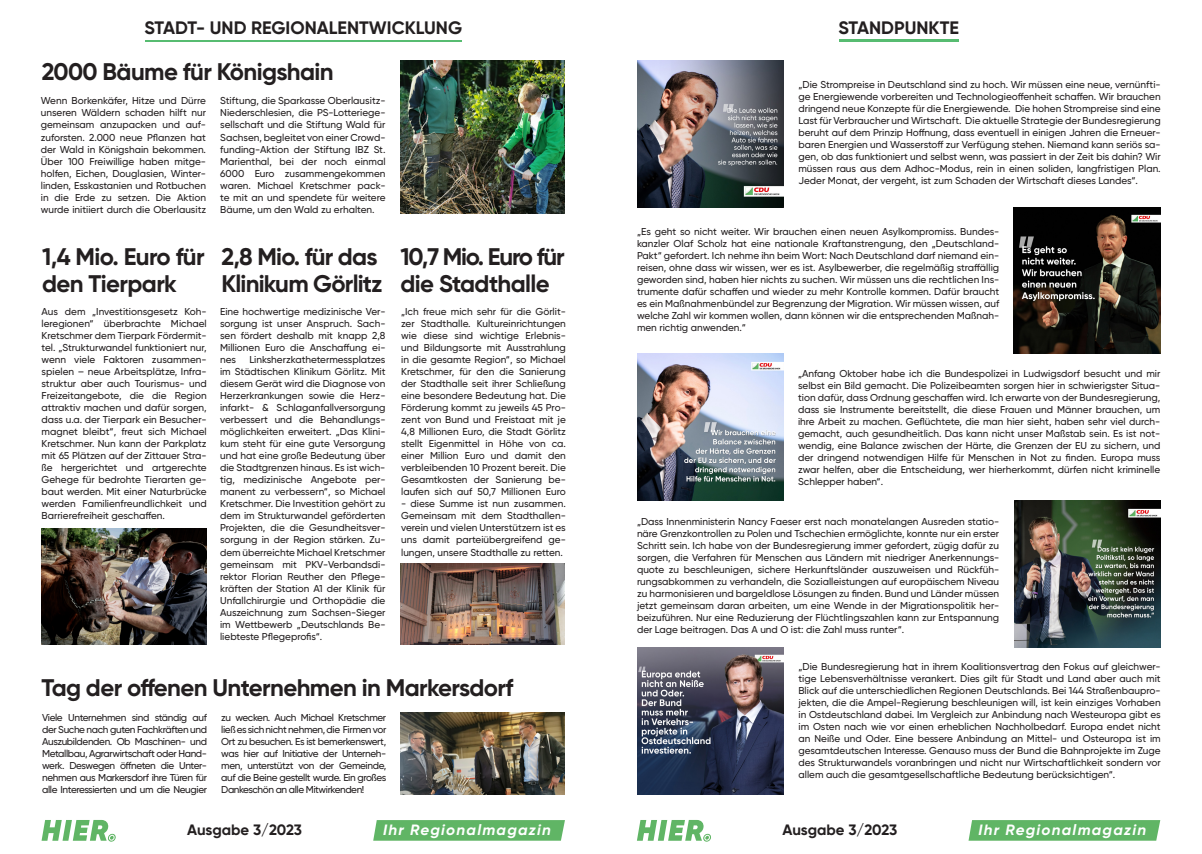
<style>
.page{position:relative;width:1202px;height:854px;background:#fff}
.page>*{position:absolute;margin:0;border:0;box-sizing:border-box;transform-origin:0 0}
.t1{font:700 24px/27px "Gilroy";letter-spacing:-.025em;color:#231f20}
.t2{font:700 18px "Gilroy";color:#231f20}
.t3{font:700 15px "Gilroy";letter-spacing:-.005em;color:#231f20}
.t4{font:italic 700 14.9px "Gilroy";letter-spacing:.085em;color:#fff}
.t5{font:500 10px/12px "Gilroy";color:#231f20;text-align:justify}
</style>
<div class="page">
<svg style="left:42px;top:820px;width:73px;height:20px"></svg>
<svg style="left:373px;top:820px;width:192px;height:20px;background:#63b668"></svg>
<svg style="left:637px;top:820px;width:74px;height:20px"></svg>
<svg style="left:968px;top:820px;width:192px;height:20px;background:#63b668"></svg>
<hr style="left:145px;top:40px;width:317px;height:2px;background:#57bc71">
<hr style="left:839px;top:40px;width:119px;height:2px;background:#57bc71">
<img style="left:42px;top:528px;width:165px;height:115px">
<img style="left:637px;top:60px;width:147px;height:147px">
<img style="left:1014px;top:207px;width:146px;height:147px">
<img style="left:637px;top:353px;width:147px;height:147px">
<img style="left:1014px;top:500px;width:147px;height:147px">
<img style="left:637px;top:647px;width:147px;height:146px">
<img style="left:401px;top:563px;width:164px;height:80px">
<img style="left:400px;top:712px;width:165px;height:81px">
<img style="left:401px;top:60px;width:163px;height:153px">
<h2 class="t2" style="left:144px;top:16px;width:319px">STADT- UND REGIONALENTWICKLUNG</h2>
<h1 class="t1" style="left:42px;top:57px;width:294px">2000 Bäume für Königshain</h1>
<p class="t5" style="left:41px;top:95px;width:167px">Wenn Borkenkäfer, Hitze und Dürre unseren Wäldern schaden hilft nur gemeinsam anzupacken und auf&shy;zuforsten. 2.000 neue Pflanzen hat der Wald in Königshain bekommen.<br>Über 100 Freiwillige haben mitge&shy;holfen, Eichen, Douglasien, Winter&shy;linden, Esskastanien und Rotbuchen in die Erde zu setzen. Die Aktion wurde initiiert durch die Oberlausitz</p>
<p class="t5" style="left:220px;top:95px;width:167px">Stiftung, die Sparkasse Oberlausitz-Niederschlesien, die PS-Lotteriege&shy;sellschaft und die Stiftung Wald für Sachsen, begleitet von einer Crowd&shy;funding-Aktion der Stiftung IBZ St.<br>Marienthal, bei der noch einmal 6000 Euro zusammengekommen waren. Michael Kretschmer pack&shy;te mit an und spendete für weitere Bäume, um den Wald zu erhalten.</p>
<h1 class="t1" style="left:42px;top:243px;width:164px">1,4 Mio. Euro für den Tierpark</h1>
<p class="t5" style="left:42px;top:305px;width:167px">Aus dem „Investitionsgesetz Koh&shy;leregionen“ überbrachte Michael Kretschmer dem Tierpark Fördermit&shy;tel. „Strukturwandel funktioniert nur, wenn viele Faktoren zusammen&shy;spielen – neue Arbeitsplätze, Infra&shy;struktur aber auch Tourismus- und Freizeitangebote, die die Region attraktiv machen und dafür sorgen, dass u.a. der Tierpark ein Besucher&shy;magnet bleibt“, freut sich Michael Kretschmer. Nun kann der Parkplatz mit 65 Plätzen auf der Zittauer Stra&shy;ße hergerichtet und artgerechte Gehege für bedrohte Tierarten ge&shy;baut werden. Mit einer Naturbrücke werden Familienfreundlichkeit und Barrierefreiheit geschaffen.</p>
<h1 class="t1" style="left:221px;top:243px;width:163px">2,8 Mio. für das<br>Klinikum Görlitz</h1>
<p class="t5" style="left:220px;top:305px;width:167px">Eine hochwertige medizinische Ver&shy;sorgung ist unser Anspruch. Sach&shy;sen fördert deshalb mit knapp 2,8<br>Millionen Euro die Anschaffung ei&shy;nes</p>
<h1 class="t1" style="left:401px;top:243px;width:166px">10,7 Mio. Euro für die Stadthalle</h1>
<p class="t5" style="left:401px;top:305px;width:166px">„Ich freue mich sehr für die Görlit&shy;zer Stadthalle. Kultureinrichtungen wie diese sind wichtige Erlebnis&shy;und Bildungsorte mit Ausstrahlung in die gesamte Region“, so Michael Kretschmer, für den die Sanierung der Stadthalle seit ihrer Schließung eine besondere Bedeutung hat. Die Förderung kommt zu jeweils 45 Pro&shy;zent von Bund und Freistaat mit je 4,8 Millionen Euro, die Stadt Görlitz stellt Eigenmittel in Höhe von ca. einer Million Euro und damit den verbleibenden 10 Prozent bereit. Die Gesamtkosten der Sanierung be&shy;laufen sich auf 50,7 Millionen Euro</p>
<p class="t5" style="left:401px;top:497px;width:166px">- diese Summe ist nun zusammen.<br>Gemeinsam mit dem Stadthallen&shy;verein und vielen Unterstützern ist es uns damit parteiübergreifend ge&shy;lungen, unsere Stadthalle zu retten.</p>
<p class="t5" style="left:220px;top:353px;width:167px;text-indent:29px">Linksherzkathetermessplatzes im Städtischen Klinikum Görlitz. Mit diesem Gerät wird die Diagnose von Herzerkrankungen sowie die Herz&shy;infarkt- &amp; Schlaganfallversorgung verbessert und die Behandlungs&shy;möglichkeiten erweitert. „Das Klini&shy;kum steht für eine gute Versorgung und hat eine große Bedeutung über die Stadtgrenzen hinaus. Es ist wich&shy;tig, medizinische Angebote per&shy;manent zu verbessern“, so Michael Kretschmer. Die Investition gehört zu dem im Strukturwandel geförderten Projekten, die die Gesundheitsver&shy;sorgung in der Region stärken. Zu&shy;dem überreichte Michael Kretschmer gemeinsam mit PKV-Verbandsdi&shy;rektor Florian Reuther den Pflege&shy;kräften der Station A1 der Klinik für Unfallchirurgie und Orthopädie die Auszeichnung zum Sachsen-Sieger im Wettbewerb „Deutschlands Be&shy;liebteste Pflegeprofis“.</p>
<h1 class="t1" style="left:42px;top:674px;width:473px">Tag der offenen Unternehmen in Markersdorf</h1>
<p class="t5" style="left:42px;top:711px;width:166px">Viele Unternehmen sind ständig auf der Suche nach guten Fachkräften und Auszubildenden. Ob Maschinen- und Metallbau, Agrarwirtschaft oder Hand&shy;werk. Deswegen öffneten die Unter&shy;nehmen aus Markersdorf ihre Türen für alle Interessierten und um die Neugier</p>
<p class="t5" style="left:221px;top:711px;width:167px">zu wecken. Auch Michael Kretschmer ließ es sich nicht nehmen, die Firmen vor Ort zu besuchen. Es ist bemerkenswert, was hier auf Initiative der Unterneh&shy;men, unterstützt von der Gemeinde, auf die Beine gestellt wurde. Ein großes Dankeschön an alle Mitwirkenden!</p>
<h2 class="t2" style="left:838px;top:16px;width:122px">STANDPUNKTE</h2>
<p class="t5" style="left:798px;top:78px;width:364px">„Die Strompreise in Deutschland sind zu hoch. Wir müssen eine neue, vernünfti&shy;ge Energiewende vorbereiten und Technologieoffenheit schaffen. Wir brauchen dringend neue Konzepte für die Energiewende. Die hohen Strompreise sind eine Last für Verbraucher und Wirtschaft. Die aktuelle Strategie der Bundesregierung beruht auf dem Prinzip Hoffnung, dass eventuell in einigen Jahren die Erneuer&shy;baren Energien und Wasserstoff zur Verfügung stehen. Niemand kann seriös sa&shy;gen, ob das funktioniert und selbst wenn, was passiert in der Zeit bis dahin? Wir müssen raus aus dem Adhoc-Modus, rein in einen soliden, langfristigen Plan.<br>Jeder Monat, der vergeht, ist zum Schaden der Wirtschaft dieses Landes“.</p>
<p class="t5" style="left:637px;top:225px;width:364px">„Es geht so nicht weiter. Wir brauchen einen neuen Asylkompromiss. Bundes&shy;kanzler Olaf Scholz hat eine nationale Kraftanstrengung, den „Deutschland-Pakt“ gefordert. Ich nehme ihn beim Wort: Nach Deutschland darf niemand ein&shy;reisen, ohne dass wir wissen, wer es ist. Asylbewerber, die regelmäßig straffällig geworden sind, haben hier nichts zu suchen. Wir müssen uns die rechtlichen Ins&shy;trumente dafür schaffen und wieder zu mehr Kontrolle kommen. Dafür braucht es ein Maßnahmenbündel zur Begrenzung der Migration. Wir müssen wissen, auf welche Zahl wir kommen wollen, dann können wir die entsprechenden Maßnah&shy;men richtig anwenden.“</p>
<p class="t5" style="left:798px;top:367px;width:364px">„Anfang Oktober habe ich die Bundespolizei in Ludwigsdorf besucht und mir selbst ein Bild gemacht. Die Polizeibeamten sorgen hier in schwierigster Situa&shy;tion dafür, dass Ordnung geschaffen wird. Ich erwarte von der Bundesregierung, dass sie Instrumente bereitstellt, die diese Frauen und Männer brauchen, um ihre Arbeit zu machen. Geflüchtete, die man hier sieht, haben sehr viel durch&shy;gemacht, auch gesundheitlich. Das kann nicht unser Maßstab sein. Es ist not&shy;wendig, eine Balance zwischen der Härte, die Grenzen der EU zu sichern, und der dringend notwendigen Hilfe für Menschen in Not zu finden. Europa muss zwar helfen, aber die Entscheidung, wer hierherkommt, dürfen nicht kriminelle Schlepper haben“.</p>
<p class="t5" style="left:637px;top:515px;width:364px">„Dass Innenministerin Nancy Faeser erst nach monatelangen Ausreden statio&shy;näre Grenzkontrollen zu Polen und Tschechien ermöglichte, konnte nur ein erster Schritt sein. Ich habe von der Bundesregierung immer gefordert, zügig dafür zu sorgen, die Verfahren für Menschen aus Ländern mit niedriger Anerkennungs&shy;quote zu beschleunigen, sichere Herkunftsländer auszuweisen und Rückfüh&shy;rungsabkommen zu verhandeln, die Sozialleistungen auf europäischem Niveau zu harmonisieren und bargeldlose Lösungen zu finden. Bund und Länder müssen jetzt gemeinsam daran arbeiten, um eine Wende in der Migrationspolitik her&shy;beizuführen. Nur eine Reduzierung der Flüchtlingszahlen kann zur Entspannung der Lage beitragen. Das A und O ist: die Zahl muss runter“.</p>
<p class="t5" style="left:798px;top:660px;width:364px">„Die Bundesregierung hat in ihrem Koalitionsvertrag den Fokus auf gleichwer&shy;tige Lebensverhältnisse verankert. Dies gilt für Stadt und Land aber auch mit Blick auf die unterschiedlichen Regionen Deutschlands. Bei 144 Straßenbaupro&shy;jekten, die die Ampel-Regierung beschleunigen will, ist kein einziges Vorhaben in Ostdeutschland dabei. Im Vergleich zur Anbindung nach Westeuropa gibt es im Osten nach wie vor einen erheblichen Nachholbedarf. Europa endet nicht an Neiße und Oder. Eine bessere Anbindung an Mittel- und Osteuropa ist im gesamtdeutschen Interesse. Genauso muss der Bund die Bahnprojekte im Zuge des Strukturwandels voranbringen und nicht nur Wirtschaftlichkeit sondern vor allem auch die gesamtgesellschaftliche Bedeutung berücksichtigen“.</p>
<h3 class="t3" style="left:187px;top:820px;width:116px">Ausgabe 3/2023</h3>
<h3 class="t4" style="left:383px;top:819px;width:169px">Ihr Regionalmagazin</h3>
<h3 class="t3" style="left:782px;top:820px;width:116px">Ausgabe 3/2023</h3>
<h3 class="t4" style="left:978px;top:819px;width:169px">Ihr Regionalmagazin</h3>
</div>
